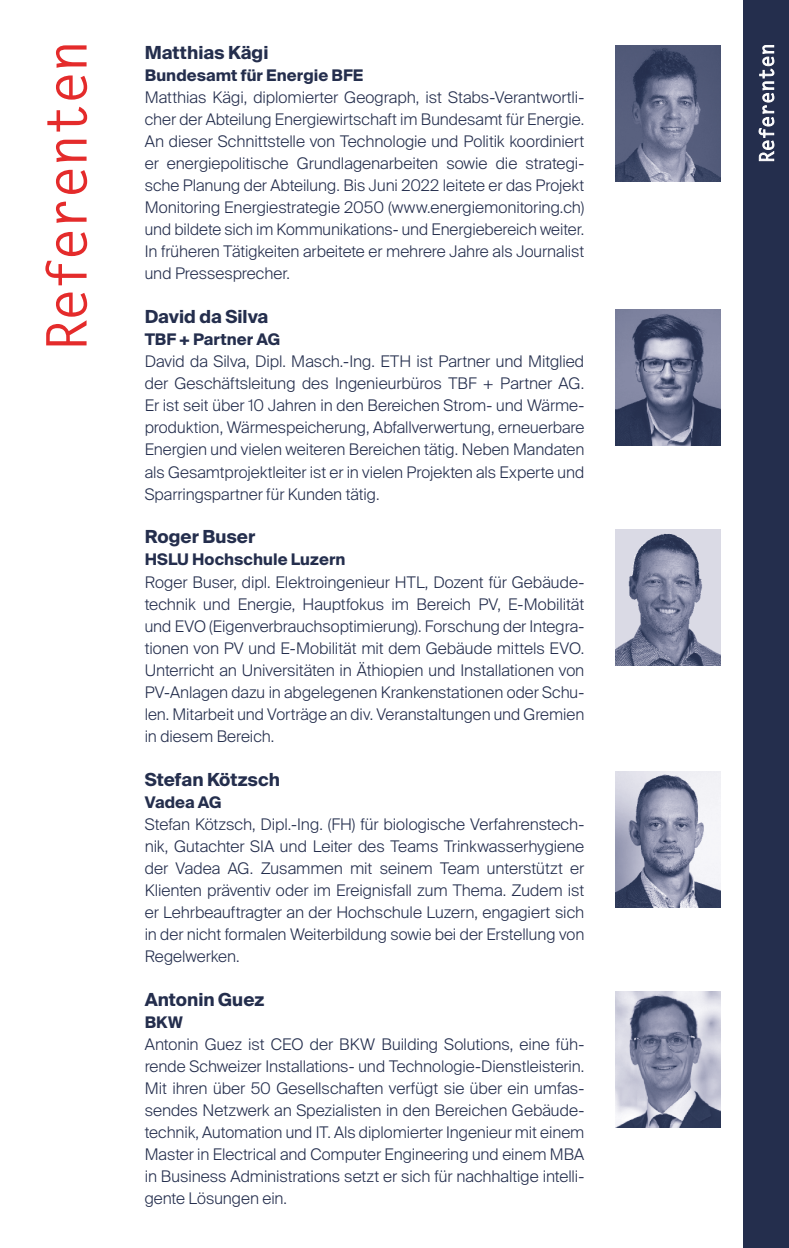
<style>
.page{position:relative;width:789px;height:1248px;background:#fff}
.page>*{position:absolute;margin:0;border:0;box-sizing:border-box;transform-origin:0 0}
.t1{font:700 18px "Suisse Intl";color:#242e4d}
.t2{font:300 16px/22px "Suisse Intl";color:#242e4d;text-align:justify}
.t3{font:700 16px "Suisse Intl";letter-spacing:.005em;color:#242e4d}
</style>
<div class="page">
<div style="left:743px;top:0;width:45px;height:1247px;background:#242e4d"></div>
<svg style="left:758px;top:45px;width:15px;height:116px"></svg>
<svg style="left:45px;top:45px;width:42px;height:300px"></svg>
<img style="left:615px;top:45px;width:105px;height:136px">
<img style="left:615px;top:309px;width:105px;height:136px">
<img style="left:615px;top:529px;width:105px;height:136px">
<img style="left:615px;top:771px;width:105px;height:136px">
<img style="left:615px;top:991px;width:105px;height:136px">
<p class="t1" style="left:145px;top:42px;width:125px">Matthias Kägi</p>
<p class="t3" style="left:145px;top:66px;width:220px">Bundesamt für Energie BFE</p>
<p class="t2" style="left:145px;top:87px;width:441px">Matthias Kägi, diplomierter Geograph, ist Stabs-Verantwortli&shy;cher der Abteilung Energiewirtschaft im Bundesamt für Energie.<br>An dieser Schnittstelle von Technologie und Politik koordiniert er energiepolitische Grundlagenarbeiten sowie die strategi&shy;sche Planung der Abteilung. Bis Juni 2022 leitete er das Projekt Monitoring Energiestrategie 2050 (www.energiemonitoring.ch) und bildete sich im Kommunikations- und Energiebereich weiter.<br>In früheren Tätigkeiten arbeitete er mehrere Jahre als Journalist und Pressesprecher.</p>
<p class="t1" style="left:145px;top:306px;width:125px">David da Silva</p>
<p class="t3" style="left:145px;top:330px;width:137px">TBF + Partner AG</p>
<p class="t2" style="left:145px;top:351px;width:441px">David da Silva, Dipl. Masch.-Ing. ETH ist Partner und Mitglied der Geschäftsleitung des Ingenieurbüros TBF + Partner AG.<br>Er ist seit über 10 Jahren in den Bereichen Strom- und Wärme&shy;produktion, Wärmespeicherung, Abfallverwertung, erneuerbare Energien und vielen weiteren Bereichen tätig. Neben Mandaten als Gesamtprojektleiter ist er in vielen Projekten als Experte und Sparringspartner für Kunden tätig.</p>
<p class="t1" style="left:145px;top:526px;width:112px">Roger Buser</p>
<p class="t3" style="left:145px;top:550px;width:202px">HSLU Hochschule Luzern</p>
<p class="t2" style="left:145px;top:571px;width:441px">Roger Buser, dipl. Elektroingenieur HTL, Dozent für Gebäude&shy;technik und Energie, Hauptfokus im Bereich PV, E-Mobilität und EVO (Eigenverbrauchsoptimierung). Forschung der Integra&shy;tionen von PV und E-Mobilität mit dem Gebäude mittels EVO.<br>Unterricht an Universitäten in Äthiopien und Installationen von PV-Anlagen dazu in abgelegenen Krankenstationen oder Schu&shy;len. Mitarbeit und Vorträge an div. Veranstaltungen und Gremien in diesem Bereich.</p>
<p class="t1" style="left:145px;top:768px;width:137px">Stefan Kötzsch</p>
<p class="t3" style="left:145px;top:792px;width:78px">Vadea AG</p>
<p class="t2" style="left:145px;top:812px;width:441px">Stefan Kötzsch, Dipl.-Ing. (FH) für biologische Verfahrenstech&shy;nik, Gutachter SIA und Leiter des Teams Trinkwasserhygiene der Vadea AG. Zusammen mit seinem Team unterstützt er Klienten präventiv oder im Ereignisfall zum Thema. Zudem ist er Lehrbeauftragter an der Hochschule Luzern, engagiert sich in der nicht formalen Weiterbildung sowie bei der Erstellung von Regelwerken.</p>
<p class="t1" style="left:145px;top:988px;width:121px">Antonin Guez</p>
<p class="t3" style="left:145px;top:1012px;width:39px">BKW</p>
<p class="t2" style="left:145px;top:1032px;width:441px">Antonin Guez ist CEO der BKW Building Solutions, eine füh&shy;rende Schweizer Installations- und Technologie-Dienstleisterin.<br>Mit ihren über 50 Gesellschaften verfügt sie über ein umfas&shy;sendes Netzwerk an Spezialisten in den Bereichen Gebäude&shy;technik, Automation und IT. Als diplomierter Ingenieur mit einem Master in Electrical and Computer Engineering und einem MBA in Business Administrations setzt er sich für nachhaltige intelli&shy;gente Lösungen ein.</p>
</div>
